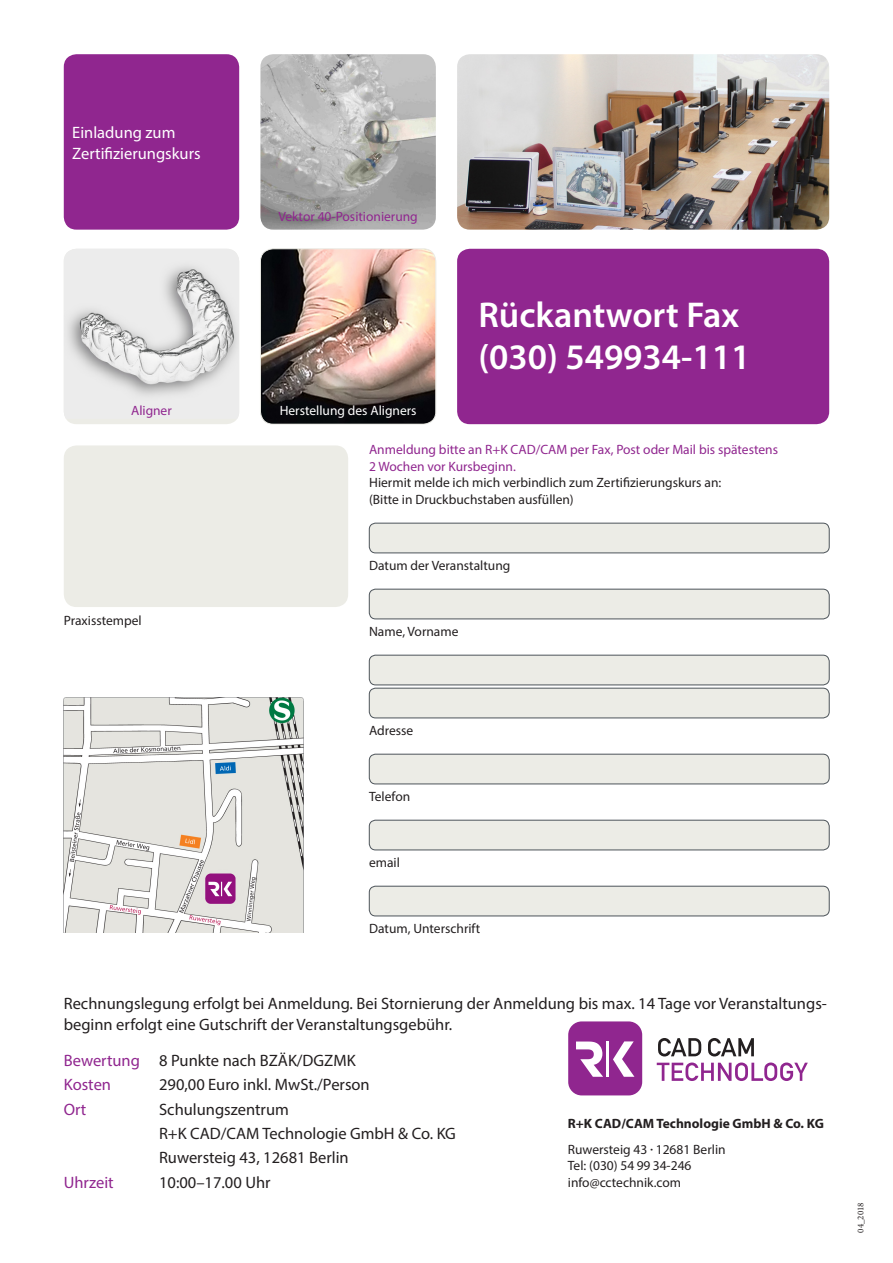
<style>
.page{position:relative;width:893px;height:1263px;background:#fff}
.page>*{position:absolute;margin:0;border:0;box-sizing:border-box;transform-origin:0 0}
.t1{font:600 36px/42px "Myriad Pro";color:#fff}
.t2{font:16.5px/24.3px "Myriad Pro";color:#231f20}
.t3{font:16.5px/21px "Myriad Pro";color:#fff}
.t4{font:16.5px "Myriad Pro";color:#90268f}
.t5{font:13.5px/16.5px "Myriad Pro";color:#231f20}
.t6{font:13.5px/16.5px "Myriad Pro";color:#90268f}
.t7{font:700 13.5px/25.5px "Myriad Pro";color:#231f20}
.t8{font:13.5px "Myriad Pro";color:#fff}
.t9{font:9px "Minion Pro";color:#231f20}
.s1{color:#90268f}
.s2{font-weight:400}
.s3{font-weight:400;font-size:9px}
</style>
<div class="page">
<div style="left:64px;top:445px;width:284px;height:162px;background:#ecece6;border-radius:13px"></div>
<div style="left:64px;top:54px;width:175px;height:176px;background:#90268f;border-radius:13px"></div>
<img style="left:457px;top:54px;width:372px;height:176px">
<div style="left:457px;top:249px;width:372px;height:175px;background:#90268f;border-radius:13px"></div>
<img style="left:64px;top:698px;width:239px;height:234px">
<img style="left:260px;top:54px;width:176px;height:176px">
<div style="left:64px;top:249px;width:175px;height:175px;background:#ecece6;border-radius:13px"></div>
<img style="left:64px;top:249px;width:175px;height:170px">
<img style="left:262px;top:250px;width:174px;height:173px">
<div style="left:260px;top:248px;width:176px;height:177px;border:1px solid #ecece6;border-radius:13px"></div>
<div style="left:369px;top:523px;width:460px;height:30px;background:#ecece6;border-radius:6px"></div>
<div style="left:369px;top:523px;width:460px;height:30px;border:1px solid #4d545a;border-radius:6px"></div>
<div style="left:369px;top:589px;width:460px;height:30px;background:#ecece6;border-radius:6px"></div>
<div style="left:369px;top:589px;width:460px;height:30px;border:1px solid #4d545a;border-radius:6px"></div>
<div style="left:369px;top:655px;width:460px;height:30px;background:#ecece6;border-radius:6px"></div>
<div style="left:369px;top:655px;width:460px;height:30px;border:1px solid #4d545a;border-radius:6px"></div>
<div style="left:369px;top:688px;width:460px;height:30px;background:#ecece6;border-radius:6px"></div>
<div style="left:369px;top:688px;width:460px;height:30px;border:1px solid #4d545a;border-radius:6px"></div>
<div style="left:369px;top:754px;width:460px;height:30px;background:#ecece6;border-radius:6px"></div>
<div style="left:369px;top:754px;width:460px;height:30px;border:1px solid #4d545a;border-radius:6px"></div>
<div style="left:369px;top:820px;width:460px;height:30px;background:#ecece6;border-radius:6px"></div>
<div style="left:369px;top:820px;width:460px;height:30px;border:1px solid #4d545a;border-radius:6px"></div>
<div style="left:369px;top:886px;width:460px;height:30px;background:#ecece6;border-radius:6px"></div>
<div style="left:369px;top:886px;width:460px;height:30px;border:1px solid #4d545a;border-radius:6px"></div>
<div style="left:568px;top:1021px;width:74px;height:74px;background:#90268f;border-radius:13px"></div>
<svg style="left:576px;top:1041px;width:27px;height:36px"></svg>
<hr style="left:606px;top:1041px;width:3px;height:36px;background:#fff">
<svg style="left:613px;top:1041px;width:21px;height:36px"></svg>
<svg style="left:657px;top:1062px;width:151px;height:19px"></svg>
<svg style="left:658px;top:1038px;width:96px;height:18px"></svg>
<p class="t3" style="left:72px;top:121px;width:130px">Einladung zum<br>Zertifizierungskurs</p>
<p class="t6" style="left:278px;top:208px;width:141px">Vektor 40-Positionierung</p>
<h1 class="t1" style="left:478px;top:293px;width:274px">Rückantwort Fax (030) 549934-111</h1>
<p class="t6" style="left:131px;top:402px;width:42px">Aligner</p>
<p class="t8" style="left:280px;top:402px;width:138px">Herstellung des Aligners</p>
<p class="t6" style="left:369px;top:441px;width:410px">Anmeldung bitte an R+K CAD/CAM per Fax, Post oder Mail bis spätestens<br>2 Wochen vor Kursbeginn.</p>
<p class="t5" style="left:369px;top:474px;width:354px">Hiermit melde ich mich verbindlich zum Zertifizierungskurs an: (Bitte in Druckbuchstaben ausfüllen)</p>
<p class="t5" style="left:64px;top:612px;width:79px">Praxisstempel</p>
<p class="t5" style="left:369px;top:557px;width:143px">Datum der Veranstaltung</p>
<p class="t5" style="left:369px;top:623px;width:91px">Name, Vorname</p>
<p class="t5" style="left:369px;top:722px;width:46px">Adresse</p>
<p class="t5" style="left:369px;top:788px;width:43px">Telefon</p>
<p class="t5" style="left:369px;top:854px;width:32px">email</p>
<p class="t5" style="left:369px;top:920px;width:113px">Datum, Unterschrift</p>
<p class="t2" style="left:64px;top:992px;width:765px;line-height:21px">Rechnungslegung erfolgt bei Anmeldung. Bei Stornierung der Anmeldung bis max. 14 Tage vor Veranstaltungs&shy;beginn erfolgt eine Gutschrift der Veranstaltungsgebühr.</p>
<p class="t2" style="left:64px;top:1048px;width:293px"><span class="s1">Bewertung</span> 8 Punkte nach BZÄK/DGZMK<br><span class="s1">Kosten</span></p>
<p class="t2" style="left:159px;top:1072px;width:212px">290,00 Euro inkl. MwSt./Person</p>
<p class="t4" style="left:64px;top:1099px;width:24px">Ort</p>
<p class="t2" style="left:159px;top:1097px;width:298px">Schulungszentrum<br>R+K CAD/CAM Technologie GmbH &amp; Co. KG<br>Ruwersteig 43, 12681 Berlin</p>
<p class="t4" style="left:64px;top:1172px;width:51px">Uhrzeit</p>
<p class="t2" style="left:159px;top:1170px;width:113px">10:00–17.00 Uhr</p>
<p class="t7" style="left:568px;top:1111px;width:257px">R+K CAD/CAM Technologie GmbH &amp; Co. KG<br><span class="s2">Ruwersteig 43</span> <span class="s3">•</span> <span class="s2">12681 Berlin</span></p>
<p class="t5" style="left:568px;top:1157px;width:125px">Tel: (030) 54 99 34-246 info@cctechnik.com</p>
<p class="t9" style="left:855px;top:1233px;width:32px;rotate:-90deg">04_2018</p>
</div>
